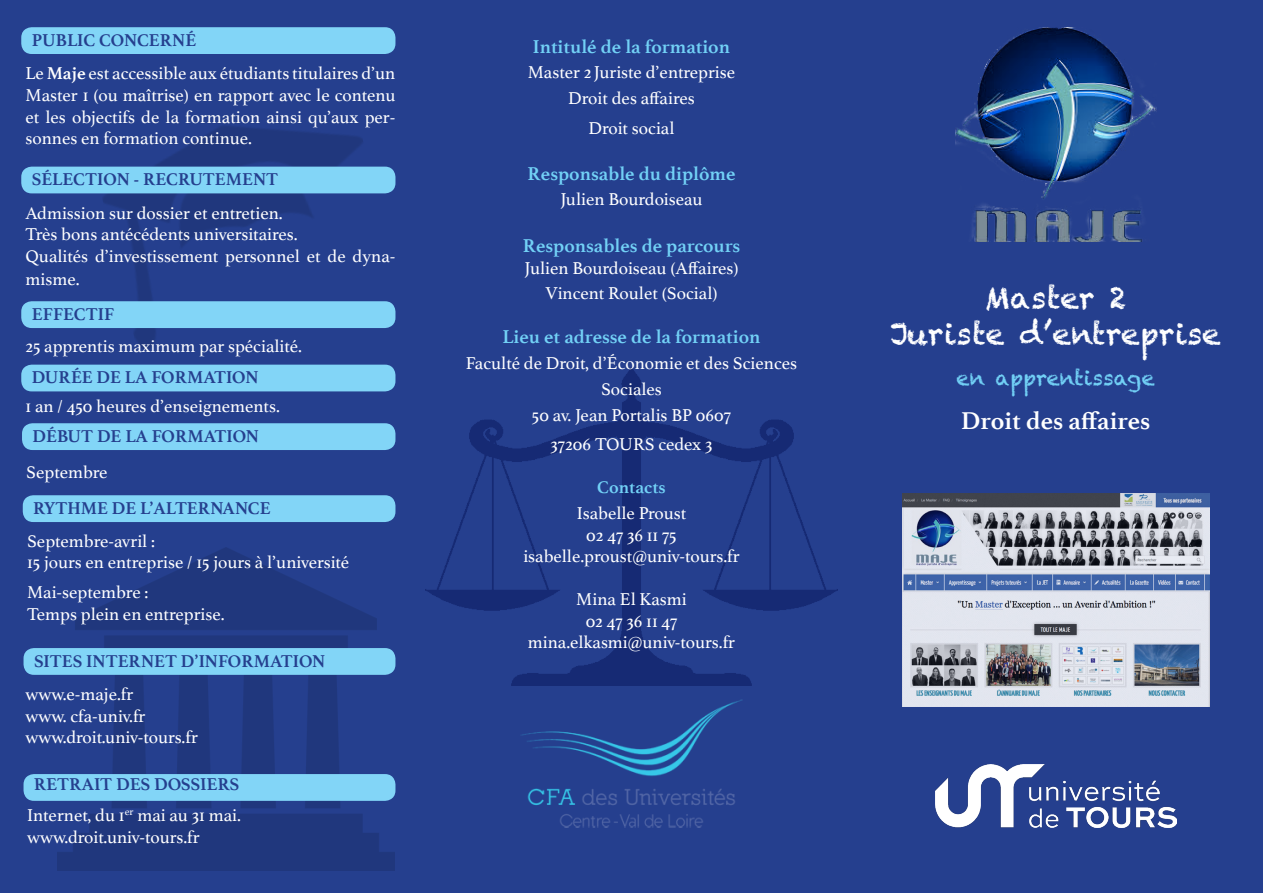
<style>
.page{position:relative;width:1263px;height:893px;background:#253f8e}
.page>*{position:absolute;margin:0;border:0;box-sizing:border-box;transform-origin:0 0}
.t1{font:30px "Chalkduster";color:#fff}
.t2{font:700 25.5px "Athelas";color:#fff}
.t3{font:21px "Chalkduster";color:#72d1f6}
.t4{font:700 19.5px "Athelas";color:#72d1f6}
.t5{font:18px/21.6px "Athelas";color:#fff;text-align:center}
.t6{font:700 18px "Athelas";color:#253f8e}
.t7{font:700 18px "Athelas";color:#72d1f6}
.s1{font-weight:700}
</style>
<div class="page">
<img style="left:425px;top:367px;width:413px;height:318px">
<img style="left:85px;top:126px;width:311px;height:258px">
<img style="left:956px;top:27px;width:201px;height:215px">
<img style="left:902px;top:494px;width:307px;height:212px">
<img style="left:518px;top:684px;width:227px;height:144px">
<img style="left:57px;top:548px;width:337px;height:322px">
<div style="left:21px;top:27px;width:374px;height:27px;background:#82d5f7;border-radius:10px"></div>
<div style="left:21px;top:167px;width:374px;height:26px;background:#82d5f7;border-radius:10px"></div>
<div style="left:21px;top:365px;width:374px;height:26px;background:#82d5f7;border-radius:10px"></div>
<div style="left:22px;top:423px;width:373px;height:27px;background:#82d5f7;border-radius:10px"></div>
<div style="left:21px;top:301px;width:374px;height:27px;background:#82d5f7;border-radius:10px"></div>
<div style="left:23px;top:495px;width:372px;height:27px;background:#82d5f7;border-radius:10px"></div>
<div style="left:24px;top:648px;width:371px;height:27px;background:#82d5f7;border-radius:10px"></div>
<div style="left:24px;top:774px;width:371px;height:27px;background:#82d5f7;border-radius:10px"></div>
<img style="left:935px;top:764px;width:241px;height:63px">
<p class="t6" style="left:32px;top:26px;width:166px">PUBLIC CONCERNÉ</p>
<p class="t5" style="left:26px;top:62px;width:371px;text-align:justify">Le <span class="s1">Maje</span> est accessible aux étudiants titulaires d’un Master 1 (ou maîtrise) en rapport avec le contenu et les objectifs de la formation ainsi qu’aux per&shy;sonnes en formation continue.</p>
<p class="t6" style="left:32px;top:165px;width:248px">SÉLECTION - RECRUTEMENT</p>
<p class="t5" style="left:26px;top:201px;width:259px">Admission sur dossier et entretien.</p>
<p class="t5" style="left:26px;top:223px;width:274px">Très bons antécédents universitaires.</p>
<p class="t5" style="left:26px;top:244px;width:371px;line-height:23.4px;text-align:left">Qualités d’investissement personnel et de dyna&shy;misme.</p>
<p class="t6" style="left:32px;top:300px;width:84px">EFFECTIF</p>
<p class="t5" style="left:26px;top:334px;width:278px">25 apprentis maximum par spécialité.</p>
<p class="t6" style="left:32px;top:363px;width:228px">DURÉE DE LA FORMATION</p>
<p class="t5" style="left:26px;top:395px;width:256px">1 an / 450 heures d’enseignements.</p>
<p class="t6" style="left:33px;top:422px;width:228px">DÉBUT DE LA FORMATION</p>
<p class="t5" style="left:26px;top:461px;width:83px">Septembre</p>
<p class="t6" style="left:33px;top:494px;width:239px">RYTHME DE L’ALTERNANCE</p>
<p class="t5" style="left:27px;top:529px;width:129px">Septembre-avril :</p>
<p class="t5" style="left:27px;top:551px;width:324px">15 jours en entreprise / 15 jours à l’université</p>
<p class="t5" style="left:27px;top:581px;width:123px">Mai-septembre :</p>
<p class="t5" style="left:27px;top:603px;width:199px">Temps plein en entreprise.</p>
<p class="t6" style="left:34px;top:646px;width:293px">SITES INTERNET D’INFORMATION</p>
<p class="t5" style="left:26px;top:683px;width:109px">www.e-maje.fr</p>
<p class="t5" style="left:26px;top:704px;width:121px">www. cfa-univ.fr</p>
<p class="t5" style="left:26px;top:726px;width:174px">www.droit.univ-tours.fr</p>
<p class="t6" style="left:34px;top:769px;width:208px">RETRAIT DES DOSSIERS</p>
<p class="t5" style="left:27px;top:804px;width:215px">Internet, du 1<sup>er</sup> mai au 31 mai.</p>
<p class="t5" style="left:27px;top:826px;width:174px">www.droit.univ-tours.fr</p>
<p class="t4" style="left:533px;top:30px;width:199px">Intitulé de la formation</p>
<p class="t5" style="left:528px;top:61px;width:209px">Master 2 Juriste d’entreprise</p>
<p class="t5" style="left:568px;top:87px;width:128px">Droit des affaires</p>
<p class="t5" style="left:588px;top:117px;width:88px">Droit social</p>
<p class="t4" style="left:527px;top:158px;width:210px">Responsable du diplôme</p>
<p class="t5" style="left:560px;top:188px;width:144px">Julien Bourdoiseau</p>
<p class="t4" style="left:523px;top:230px;width:219px">Responsables de parcours</p>
<p class="t5" style="left:524px;top:254px;width:216px;line-height:25.2px">Julien Bourdoiseau (Affaires)<br>Vincent Roulet (Social)</p>
<p class="t4" style="left:502px;top:321px;width:260px">Lieu et adresse de la formation</p>
<p class="t5" style="left:466px;top:352px;width:333px">Faculté de Droit, d’Économie et des Sciences</p>
<p class="t5" style="left:601px;top:378px;width:62px">Sociales</p>
<p class="t5" style="left:532px;top:404px;width:201px">50 av. Jean Portalis BP 0607</p>
<p class="t5" style="left:550px;top:433px;width:164px">37206 TOURS cedex 3</p>
<p class="t7" style="left:597px;top:473px;width:70px">Contacts</p>
<p class="t5" style="left:523px;top:502px;width:218px">Isabelle Proust<br>02 47 36 11 75 isabelle.proust@univ-tours.fr</p>
<p class="t5" style="left:528px;top:588px;width:209px">Mina El Kasmi<br>02 47 36 11 47 mina.elkasmi@univ-tours.fr</p>
<p class="t1" style="left:985px;top:281px;width:143px">Master 2</p>
<p class="t1" style="left:890px;top:317px;width:332px">Juriste d’entreprise</p>
<p class="t3" style="left:956px;top:366px;width:200px">en apprentissage</p>
<p class="t2" style="left:961px;top:400px;width:190px">Droit des affaires</p>
</div>
